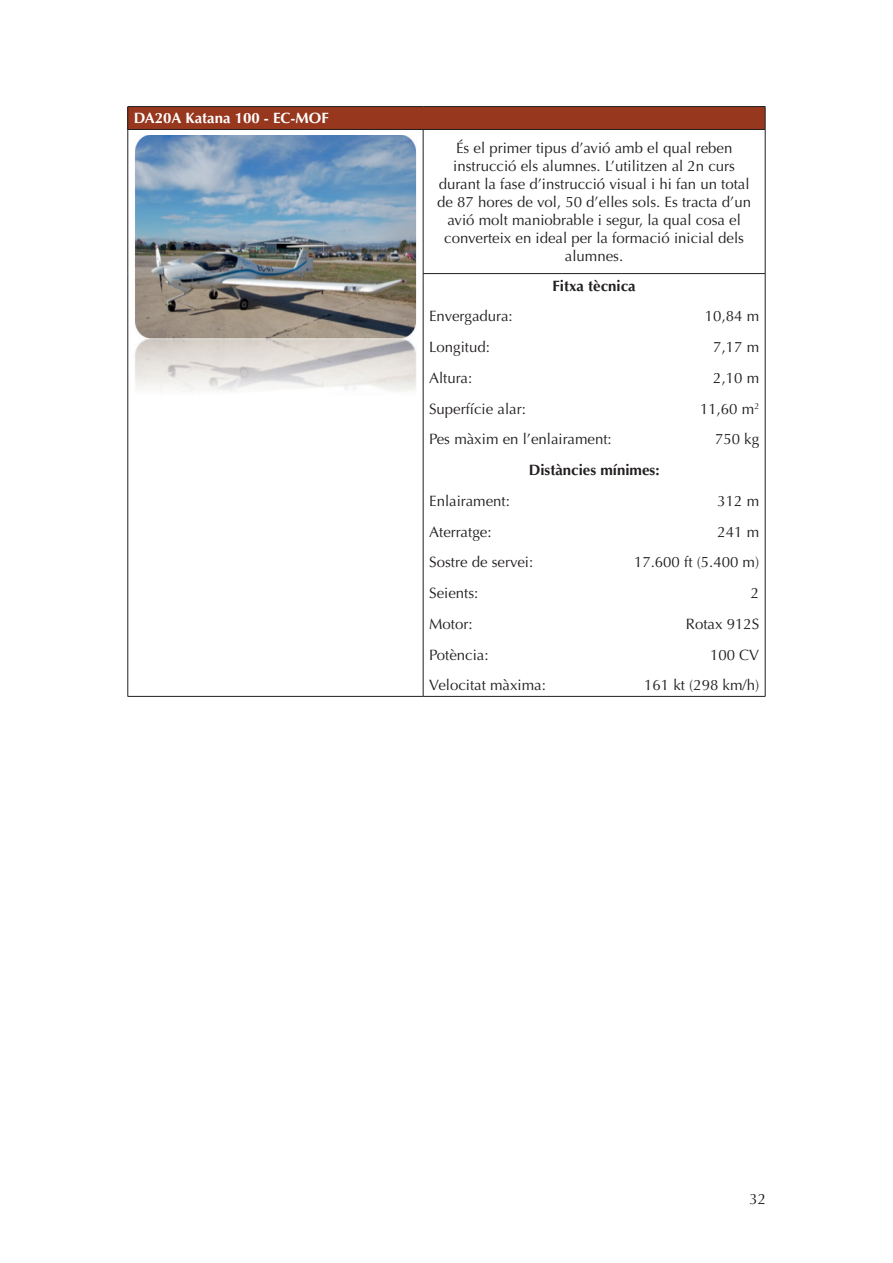
<style>
.page{position:relative;width:893px;height:1263px;background:#fff}
.page>*{position:absolute;margin:0;border:0;box-sizing:border-box;transform-origin:0 0}
.t1{font:15px/18px "Optima";color:#231f20;text-align:center}
.t2{font:700 15px "Optima";color:#231f20}
.t3{font:700 15px "Optima";color:#fff}
</style>
<div class="page">
<div style="left:128px;top:107px;width:637px;height:22px;background:#96371e"></div>
<hr style="left:128px;top:106px;width:295px;height:1px;background:#231f20">
<svg style="left:128px;top:107px;width:1px;height:22px"></svg>
<hr style="left:423px;top:106px;width:342px;height:1px;background:#231f20">
<svg style="left:765px;top:107px;width:1px;height:22px"></svg>
<hr style="left:128px;top:129px;width:295px;height:1px;background:#231f20">
<hr style="left:128px;top:130px;width:1px;height:144px;background:#231f20">
<hr style="left:128px;top:274px;width:1px;height:422px;background:#231f20">
<hr style="left:128px;top:696px;width:295px;height:1px;background:#231f20">
<hr style="left:423px;top:129px;width:342px;height:1px;background:#231f20">
<hr style="left:423px;top:130px;width:1px;height:143px;background:#231f20">
<hr style="left:765px;top:130px;width:1px;height:143px;background:#231f20">
<hr style="left:423px;top:273px;width:342px;height:1px;background:#231f20">
<hr style="left:423px;top:274px;width:1px;height:422px;background:#231f20">
<hr style="left:765px;top:274px;width:1px;height:422px;background:#231f20">
<hr style="left:423px;top:696px;width:342px;height:1px;background:#231f20">
<img style="left:134px;top:135px;width:283px;height:256px">
<p class="t3" style="left:134px;top:110px;width:197px">DA20A Katana 100 - EC-MOF</p>
<p class="t1" style="left:437px;top:139px;width:315px">És el primer tipus d’avió amb el qual reben instrucció els alumnes. L’utilitzen al 2n curs durant la fase d’instrucció visual i hi fan un total de 87 hores de vol, 50 d’elles sols. Es tracta d’un avió molt maniobrable i segur, la qual cosa el converteix en ideal per la formació inicial dels alumnes.</p>
<p class="t2" style="left:553px;top:277px;width:85px">Fitxa tècnica</p>
<p class="t1" style="left:429px;top:307px;width:85px">Envergadura:</p>
<p class="t1" style="left:705px;top:307px;width:56px">10,84 m</p>
<p class="t1" style="left:429px;top:338px;width:62px">Longitud:</p>
<p class="t1" style="left:713px;top:338px;width:47px">7,17 m</p>
<p class="t1" style="left:429px;top:369px;width:45px">Altura:</p>
<p class="t1" style="left:713px;top:369px;width:47px">2,10 m</p>
<p class="t1" style="left:429px;top:400px;width:98px">Superfície alar:</p>
<p class="t1" style="left:700px;top:400px;width:61px">11,60 m<sup>2</sup></p>
<p class="t1" style="left:429px;top:430px;width:184px">Pes màxim en l’enlairament:</p>
<p class="t1" style="left:715px;top:430px;width:46px">750 kg</p>
<p class="t2" style="left:529px;top:461px;width:132px">Distàncies mínimes:</p>
<p class="t1" style="left:429px;top:492px;width:82px">Enlairament:</p>
<p class="t1" style="left:717px;top:492px;width:43px">312 m</p>
<p class="t1" style="left:429px;top:523px;width:64px">Aterratge:</p>
<p class="t1" style="left:717px;top:523px;width:43px">241 m</p>
<p class="t1" style="left:429px;top:553px;width:106px">Sostre de servei:</p>
<p class="t1" style="left:634px;top:553px;width:127px">17.600 ft (5.400 m)</p>
<p class="t1" style="left:429px;top:584px;width:51px">Seients:</p>
<p class="t1" style="left:751px;top:584px;width:10px">2</p>
<p class="t1" style="left:429px;top:615px;width:45px">Motor:</p>
<p class="t1" style="left:686px;top:615px;width:75px">Rotax 912S</p>
<p class="t1" style="left:429px;top:646px;width:61px">Potència:</p>
<p class="t1" style="left:710px;top:646px;width:51px">100 CV</p>
<p class="t1" style="left:429px;top:676px;width:118px">Velocitat màxima:</p>
<p class="t1" style="left:644px;top:676px;width:117px">161 kt (298 km/h)</p>
<p class="t1" style="left:749px;top:1190px;width:18px">32</p>
</div>
